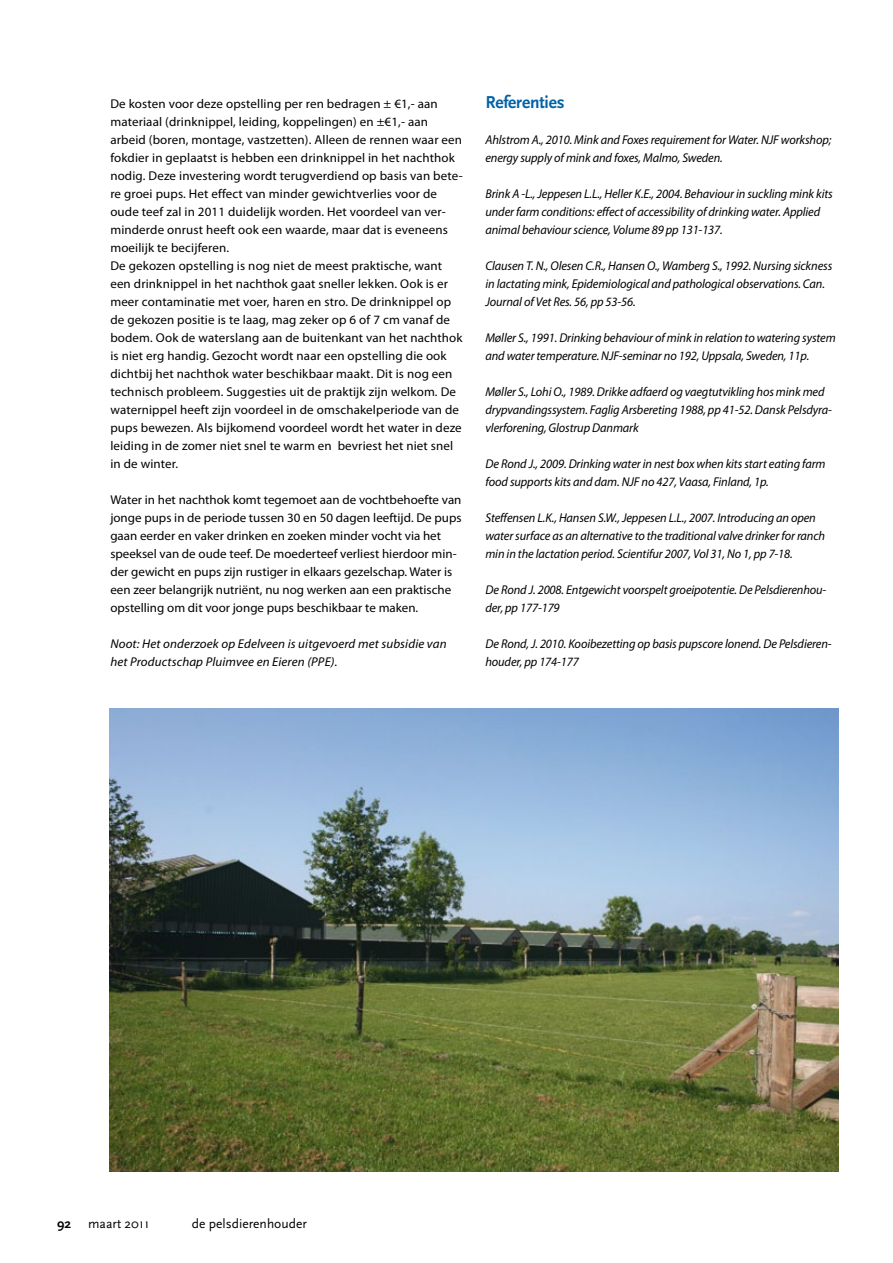
<style>
.page{position:relative;width:893px;height:1263px;background:#fff}
.page>*{position:absolute;margin:0;border:0;box-sizing:border-box;transform-origin:0 0}
.t1{font:700 18px "Scala Sans";letter-spacing:-.01em;color:#0062a7}
.t2{font:13.5px "Scala Sans";color:#000}
.t3{font:12.75px/18px "Myriad Pro";letter-spacing:.01em;color:#000}
.t4{font:italic 12.75px/18px "Myriad Pro";letter-spacing:-.01em;color:#000}
.t5{font:italic 12.75px/18px "Myriad Pro";letter-spacing:.01em;color:#000}
.s1{font-weight:700}
</style>
<div class="page">
<img style="left:109px;top:708px;width:730px;height:463px">
<p class="t3" style="left:110px;top:95px;width:354px">De kosten voor deze opstelling per ren bedragen ± €1,- aan materiaal (drinknippel, leiding, koppelingen) en ±€1,- aan arbeid (boren, montage, vastzetten). Alleen de rennen waar een fokdier in geplaatst is hebben een drinknippel in het nachthok nodig. Deze investering wordt terugverdiend op basis van bete&shy;re groei pups. Het effect van minder gewichtverlies voor de oude teef zal in 2011 duidelijk worden. Het voordeel van ver&shy;minderde onrust heeft ook een waarde, maar dat is eveneens moeilijk te becijferen.<br>De gekozen opstelling is nog niet de meest praktische, want een drinknippel in het nachthok gaat sneller lekken. Ook is er meer contaminatie met voer, haren en stro. De drinknippel op de gekozen positie is te laag, mag zeker op 6 of 7 cm vanaf de bodem. Ook de waterslang aan de buitenkant van het nachthok is niet erg handig. Gezocht wordt naar een opstelling die ook dichtbij het nachthok water beschikbaar maakt. Dit is nog een technisch probleem. Suggesties uit de praktijk zijn welkom. De waternippel heeft zijn voordeel in de omschakelperiode van de pups bewezen. Als bijkomend voordeel wordt het water in deze leiding in de zomer niet snel te warm en bevriest het niet snel in de winter.</p>
<p class="t3" style="left:110px;top:491px;width:353px">Water in het nachthok komt tegemoet aan de vochtbehoefte van jonge pups in de periode tussen 30 en 50 dagen leeftijd. De pups gaan eerder en vaker drinken en zoeken minder vocht via het speeksel van de oude teef. De moederteef verliest hierdoor min&shy;der gewicht en pups zijn rustiger in elkaars gezelschap. Water is een zeer belangrijk nutriënt, nu nog werken aan een praktische opstelling om dit voor jonge pups beschikbaar te maken.</p>
<p class="t5" style="left:110px;top:635px;width:338px">Noot: Het onderzoek op Edelveen is uitgevoerd met subsidie van het Productschap Pluimvee en Eieren (PPE).</p>
<h1 class="t1" style="left:485px;top:92px;width:81px">Referenties</h1>
<p class="t4" style="left:485px;top:131px;width:347px">Ahlstrom A., 2010. Mink and Foxes requirement for Water. NJF workshop; energy supply of mink and foxes, Malmo, Sweden.</p>
<p class="t4" style="left:485px;top:185px;width:349px">Brink A -L., Jeppesen L.L., Heller K.E., 2004. Behaviour in suckling mink kits under farm conditions: effect of accessibility of drinking water. Applied animal behaviour science, Volume 89 pp 131-137.</p>
<p class="t4" style="left:485px;top:257px;width:348px">Clausen T. N., Olesen C.R., Hansen O., Wamberg S., 1992. Nursing sickness in lactating mink, Epidemiological and pathological observations. Can.<br>Journal of Vet Res. 56, pp 53-56.</p>
<p class="t4" style="left:485px;top:329px;width:352px">Møller S., 1991. Drinking behaviour of mink in relation to watering system and water temperature. NJF-seminar no 192, Uppsala, Sweden, 11p.</p>
<p class="t4" style="left:485px;top:383px;width:348px">Møller S., Lohi O., 1989. Drikke adfaerd og vaegtutvikling hos mink med drypvandingssystem. Faglig Arsbereting 1988, pp 41-52. Dansk Pelsdyra&shy;vlerforening, Glostrup Danmark</p>
<p class="t4" style="left:485px;top:455px;width:342px">De Rond J., 2009. Drinking water in nest box when kits start eating farm food supports kits and dam. NJF no 427, Vaasa, Finland, 1p.</p>
<p class="t4" style="left:485px;top:509px;width:341px">Steffensen L.K., Hansen S.W., Jeppesen L.L., 2007. Introducing an open water surface as an alternative to the traditional valve drinker for ranch min in the lactation period. Scientifur 2007, Vol 31, No 1, pp 7-18.</p>
<p class="t4" style="left:485px;top:581px;width:342px">De Rond J. 2008. Entgewicht voorspelt groeipotentie. De Pelsdierenhou&shy;der, pp 177-179</p>
<p class="t4" style="left:485px;top:635px;width:348px">De Rond, J. 2010. Kooibezetting op basis pupscore lonend. De Pelsdieren&shy;houder, pp 174-177</p>
<p class="t2" style="left:57px;top:1216px;width:94px"><span class="s1">92</span> maart 2011</p>
<p class="t2" style="left:192px;top:1216px;width:116px">de pelsdierenhouder</p>
</div>
